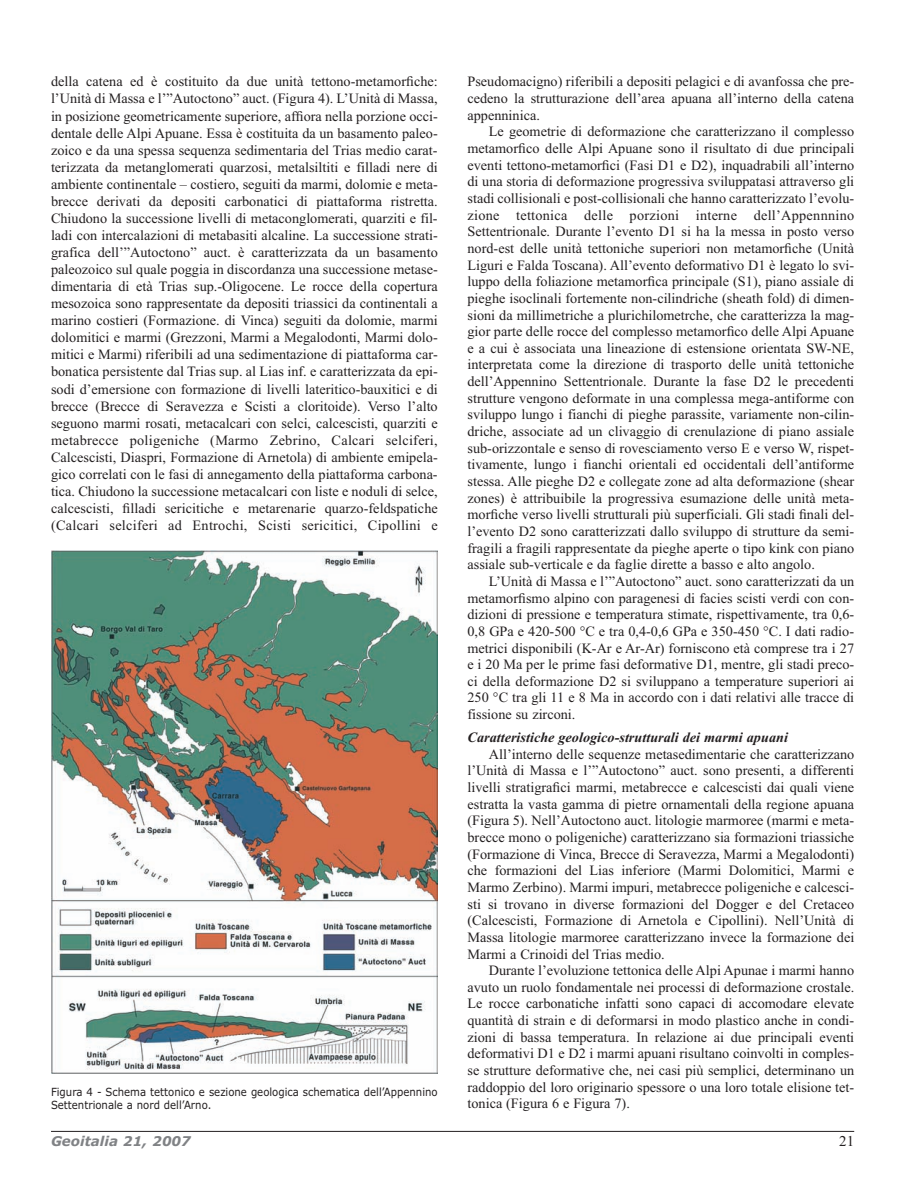
<style>
.page{position:relative;width:918px;height:1188px;background:#fff}
.page>*{position:absolute;margin:0;border:0;box-sizing:border-box;transform-origin:0 0}
.t1{font:15px "Times New Roman MS";color:#231f20}
.t2{font:14.25px/16.6px "Times New Roman MS";color:#231f20;text-align:justify}
.t3{font:14.25px "Times New Roman Bd It MS";color:#231f20}
.t4{font:italic 700 13.5px "Verdana";color:#808285}
.t5{font:11.25px/12.8px "Verdana";color:#231f20;scale:.9 1}
</style>
<div class="page">
<hr style="left:51px;top:1131px;width:803px;height:1px;background:#231f20">
<img style="left:51px;top:551px;width:387px;height:522px">
<p class="t2" style="left:51px;top:73px;width:388px;line-height:17.1px">della catena ed è costituito da due unità tettono-metamorfiche: l’Unità di Massa e l’”Autoctono” auct. (Figura 4). L’Unità di Massa, in posizione geometricamente superiore, affiora nella porzione occi&shy;dentale delle Alpi Apuane. Essa è costituita da un basamento paleo&shy;zoico e da una spessa sequenza sedimentaria del Trias medio carat&shy;terizzata da metanglomerati quarzosi, metalsiltiti e filladi nere di ambiente continentale – costiero, seguiti da marmi, dolomie e meta&shy;brecce derivati da depositi carbonatici di piattaforma ristretta.<br>Chiudono la successione livelli di metaconglomerati, quarziti e fil&shy;ladi con intercalazioni di metabasiti alcaline. La successione strati&shy;grafica dell’”Autoctono” auct. è caratterizzata da un basamento paleozoico sul quale poggia in discordanza una successione metase&shy;dimentaria di età Trias sup.-Oligocene. Le rocce della copertura mesozoica sono rappresentate da depositi triassici da continentali a marino costieri (Formazione. di Vinca) seguiti da dolomie, marmi dolomitici e marmi (Grezzoni, Marmi a Megalodonti, Marmi dolo&shy;mitici e Marmi) riferibili ad una sedimentazione di piattaforma car&shy;bonatica persistente dal Trias sup. al Lias inf. e caratterizzata da epi&shy;sodi d’emersione con formazione di livelli lateritico-bauxitici e di brecce (Brecce di Seravezza e Scisti a cloritoide). Verso l’alto seguono marmi rosati, metacalcari con selci, calcescisti, quarziti e metabrecce poligeniche (Marmo Zebrino, Calcari selciferi, Calcescisti, Diaspri, Formazione di Arnetola) di ambiente emipela&shy;gico correlati con le fasi di annegamento della piattaforma carbona&shy;tica. Chiudono la successione metacalcari con liste e noduli di selce, calcescisti, filladi sericitiche e metarenarie quarzo-feldspatiche (Calcari selciferi ad Entrochi, Scisti sericitici, Cipollini e</p>
<p class="t2" style="left:468px;top:73px;width:388px">Pseudomacigno) riferibili a depositi pelagici e di avanfossa che pre&shy;cedeno la strutturazione dell’area apuana all’interno della catena appenninica.</p>
<p class="t2" style="left:468px;top:123px;width:388px;text-indent:21px">Le geometrie di deformazione che caratterizzano il complesso metamorfico delle Alpi Apuane sono il risultato di due principali eventi tettono-metamorfici (Fasi D1 e D2), inquadrabili all’interno di una storia di deformazione progressiva sviluppatasi attraverso gli stadi collisionali e post-collisionali che hanno caratterizzato l’evolu&shy;zione tettonica delle porzioni interne dell’Appennnino Settentrionale. Durante l’evento D1 si ha la messa in posto verso nord-est delle unità tettoniche superiori non metamorfiche (Unità Liguri e Falda Toscana). All’evento deformativo D1 è legato lo svi&shy;luppo della foliazione metamorfica principale (S1), piano assiale di pieghe isoclinali fortemente non-cilindriche (sheath fold) di dimen&shy;sioni da millimetriche a plurichilometrche, che caratterizza la mag&shy;gior parte delle rocce del complesso metamorfico delle Alpi Apuane e a cui è associata una lineazione di estensione orientata SW-NE, interpretata come la direzione di trasporto delle unità tettoniche dell’Appennino Settentrionale. Durante la fase D2 le precedenti strutture vengono deformate in una complessa mega-antiforme con sviluppo lungo i fianchi di pieghe parassite, variamente non-cilin&shy;driche, associate ad un clivaggio di crenulazione di piano assiale sub-orizzontale e senso di rovesciamento verso E e verso W, rispet&shy;tivamente, lungo i fianchi orientali ed occidentali dell’antiforme stessa. Alle pieghe D2 e collegate zone ad alta deformazione (shear zones) è attribuibile la progressiva esumazione delle unità meta&shy;morfiche verso livelli strutturali più superficiali. Gli stadi finali del&shy;l’evento D2 sono caratterizzati dallo sviluppo di strutture da semi&shy;fragili a fragili rappresentate da pieghe aperte o tipo kink con piano assiale sub-verticale e da faglie dirette a basso e alto angolo.</p>
<p class="t2" style="left:468px;top:573px;width:388px;text-indent:21px">L’Unità di Massa e l’”Autoctono” auct. sono caratterizzati da un metamorfismo alpino con paragenesi di facies scisti verdi con con&shy;dizioni di pressione e temperatura stimate, rispettivamente, tra 0,6- 0,8 GPa e 420-500 °C e tra 0,4-0,6 GPa e 350-450 °C. I dati radio&shy;metrici disponibili (K-Ar e Ar-Ar) forniscono età comprese tra i 27 e i 20 Ma per le prime fasi deformative D1, mentre, gli stadi preco&shy;ci della deformazione D2 si sviluppano a temperature superiori ai 250 °C tra gli 11 e 8 Ma in accordo con i dati relativi alle tracce di fissione su zirconi.</p>
<p class="t3" style="left:468px;top:729px;width:322px">Caratteristiche geologico-strutturali dei marmi apuani</p>
<p class="t2" style="left:468px;top:745px;width:388px;text-indent:21px">All’interno delle sequenze metasedimentarie che caratterizzano l’Unità di Massa e l’”Autoctono” auct. sono presenti, a differenti livelli stratigrafici marmi, metabrecce e calcescisti dai quali viene estratta la vasta gamma di pietre ornamentali della regione apuana (Figura 5). Nell’Autoctono auct. litologie marmoree (marmi e meta&shy;brecce mono o poligeniche) caratterizzano sia formazioni triassiche (Formazione di Vinca, Brecce di Seravezza, Marmi a Megalodonti) che formazioni del Lias inferiore (Marmi Dolomitici, Marmi e Marmo Zerbino). Marmi impuri, metabrecce poligeniche e calcesci&shy;sti si trovano in diverse formazioni del Dogger e del Cretaceo (Calcescisti, Formazione di Arnetola e Cipollini). Nell’Unità di Massa litologie marmoree caratterizzano invece la formazione dei Marmi a Crinoidi del Trias medio.</p>
<p class="t2" style="left:468px;top:962px;width:388px;text-indent:21px">Durante l’evoluzione tettonica delle Alpi Apunae i marmi hanno avuto un ruolo fondamentale nei processi di deformazione crostale.<br>Le rocce carbonatiche infatti sono capaci di accomodare elevate quantità di strain e di deformarsi in modo plastico anche in condi&shy;zioni di bassa temperatura. In relazione ai due principali eventi deformativi D1 e D2 i marmi apuani risultano coinvolti in comples&shy;se strutture deformative che, nei casi più semplici, determinano un raddoppio del loro originario spessore o una loro totale elisione tet&shy;tonica (Figura 6 e Figura 7).</p>
<p class="t5" style="left:51px;top:1086px;width:431px">Figura 4 - Schema tettonico e sezione geologica schematica dell’Appennino<br>Settentrionale a nord dell’Arno.</p>
<p class="t4" style="left:51px;top:1133px;width:141px">Geoitalia 21, 2007</p>
<p class="t1" style="left:839px;top:1132px;width:16px">21</p>
</div>
